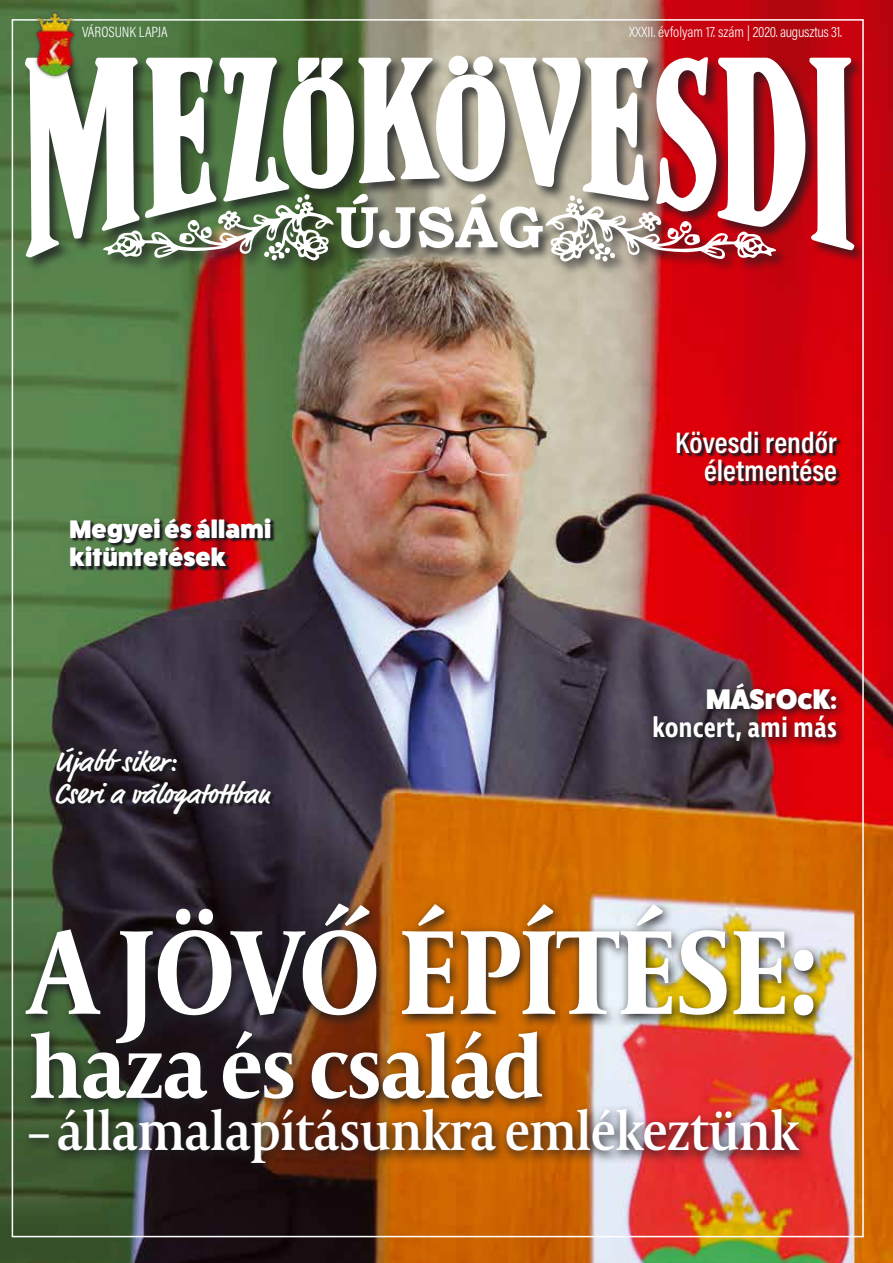
<style>
.page{position:relative;width:893px;height:1263px;background:#fff}
.page>*{position:absolute;margin:0;border:0;box-sizing:border-box;transform-origin:0 0}
.t1{font:700 122.1px "Capitolium News 2";letter-spacing:-.01em;color:#fff;scale:.91 1}
.t2{font:700 87.45px "Capitolium News 2";letter-spacing:-.02em;color:#fff;scale:.91 1}
.t3{font:600 54.45px "Capitolium News 2";letter-spacing:-.02em;color:#fff;scale:.91 1}
.t4{font:600 30px/28.5px "Acumin Pro Cond";color:#fff;text-align:right}
.t5{font:700 28.5px/31.5px "Market Pro";letter-spacing:.01em;color:#fff}
.t6{font:600 28.5px "Ingra Cd";color:#fff}
.t7{font:800 28.5px "Fat Frank";color:#fff}
.t8{font:800 25.5px/28.5px "Fat Frank";letter-spacing:.01em;color:#fff}
.t9{font:300 15px "Acumin Pro Cond";color:#fff}
</style>
<div class="page">
<img style="left:0;top:0;width:893px;height:1263px">
<svg style="left:678px;top:433px;width:164px;height:54px;background:#a00710"></svg>
<svg style="left:648px;top:679px;width:199px;height:73px;background:#6e212a"></svg>
<svg style="left:72px;top:519px;width:204px;height:52px;background:#5d392a"></svg>
<div style="left:23px;top:54px;width:845px;height:221px;background:#1b1c20;opacity:.75"></div>
<svg style="left:24px;top:47px;width:830px;height:215px"></svg>
<img style="left:18px;top:898px;width:807px;height:278px">
<svg style="left:57px;top:749px;width:219px;height:69px;background:#27212b"></svg>
<div style="left:33px;top:9px;width:45px;height:71px;background:#1b1c20;opacity:.5"></div>
<img style="left:36px;top:12px;width:38px;height:64px">
<p class="t9" style="left:82px;top:22px;width:87px">VÁROSUNK LAPJA</p>
<p class="t9" style="left:629px;top:22px;width:215px">XXXII. évfolyam 17. szám | 2020. augusztus 31.</p>
<h3 class="t8" style="left:69px;top:515px;width:203px">Megyei és állami kitüntetések</h3>
<h3 class="t5" style="left:54px;top:747px;width:217px">Újabb siker:<br>Cseri a válogatottban</h3>
<h3 class="t4" style="left:675px;top:427px;width:163px">Kövesdi rendőr életmentése</h3>
<h3 class="t7" style="left:706px;top:683px;width:132px">MÁSrOcK:</h3>
<h3 class="t6" style="left:652px;top:710px;width:186px">koncert, ami más</h3>
<h1 class="t1" style="left:30px;top:884px;width:866px">A JÖVŐ ÉPÍTÉSE:</h1>
<h2 class="t2" style="left:29px;top:1005px;width:567px">haza és család</h2>
<h3 class="t3" style="left:29px;top:1093px;width:847px">– államalapításunkra emlékeztünk</h3>
</div>
